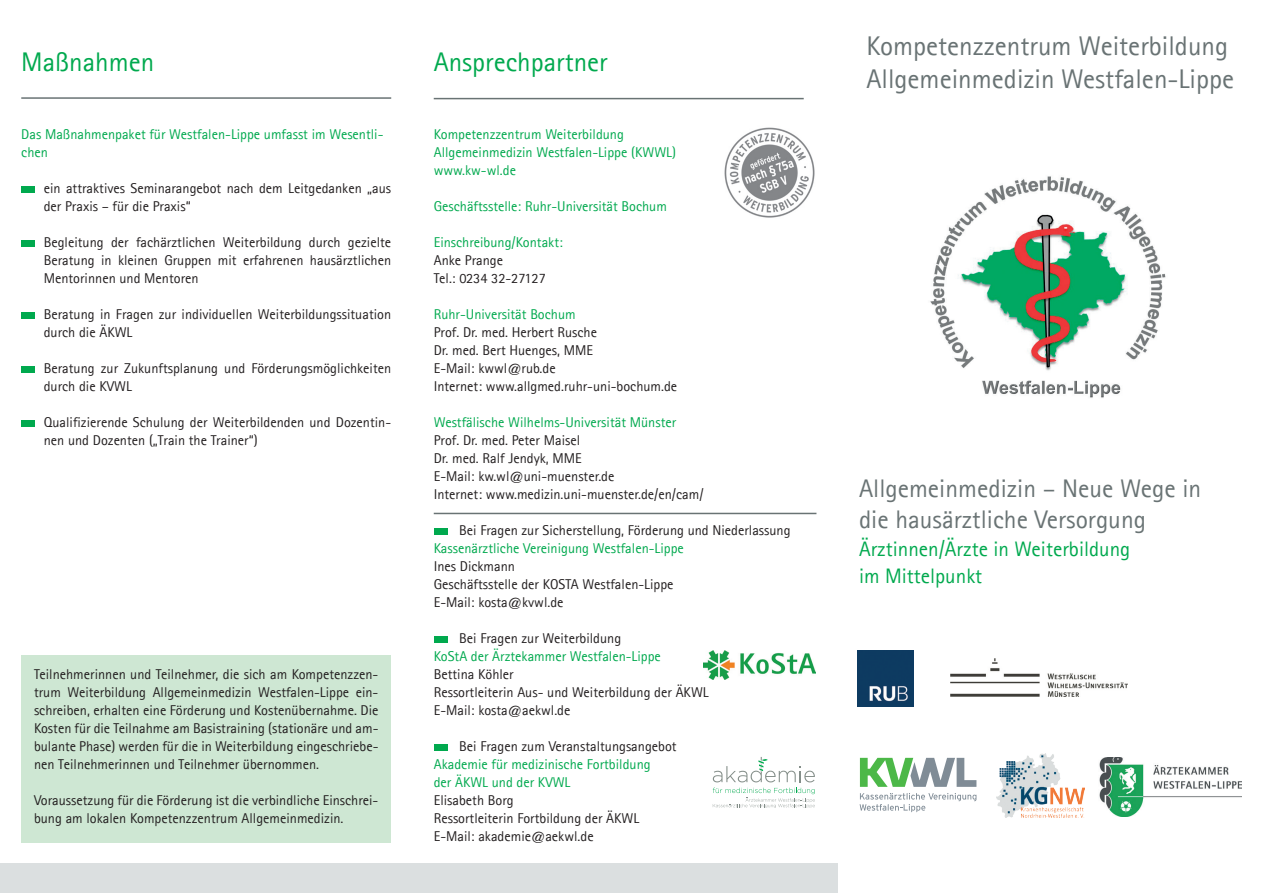
<style>
.page{position:relative;width:1263px;height:893px;background:#fff}
.page>*{position:absolute;margin:0;border:0;box-sizing:border-box;transform-origin:0 0}
.t1{font:27.15px/32.5px "Agfa Rotis Sans Serif";color:#697374}
.t2{font:27px "Agfa Rotis Sans Serif";color:#00a94e}
.t3{font:25.5px/30.6px "Agfa Rotis Sans Serif";color:#697374}
.t4{font:21px/27px "Agfa Rotis Sans Serif";color:#00a94e}
.t5{font:14.25px/18px "Agfa Rotis Sans Serif";color:#231f20}
.t6{font:14.25px/18px "Agfa Rotis Sans Serif";color:#00a94e}
</style>
<div class="page">
<hr style="left:434px;top:98px;width:370px;height:1px;background:#697374">
<div style="left:434px;top:528px;width:13px;height:7px;background:#00a94e"></div>
<div style="left:434px;top:636px;width:13px;height:7px;background:#00a94e"></div>
<div style="left:434px;top:744px;width:13px;height:7px;background:#00a94e"></div>
<img style="left:704px;top:650px;width:111px;height:30px">
<svg style="left:713px;top:788px;width:102px;height:20px"></svg>
<svg style="left:713px;top:757px;width:102px;height:25px"></svg>
<img style="left:724px;top:127px;width:91px;height:91px">
<img style="left:1099px;top:757px;width:142px;height:59px">
<svg style="left:859px;top:793px;width:117px;height:19px"></svg>
<svg style="left:860px;top:758px;width:116px;height:29px"></svg>
<img style="left:858px;top:651px;width:55px;height:55px">
<img style="left:951px;top:658px;width:176px;height:38px">
<img style="left:996px;top:754px;width:88px;height:64px">
<hr style="left:434px;top:513px;width:382px;height:1px;background:#697374">
<hr style="left:21px;top:97px;width:370px;height:2px;background:#697374">
<div style="left:21px;top:656px;width:370px;height:187px;background:#cee7d3"></div>
<div style="left:21px;top:187px;width:14px;height:6px;background:#00a94e"></div>
<div style="left:21px;top:241px;width:14px;height:6px;background:#00a94e"></div>
<div style="left:21px;top:313px;width:14px;height:6px;background:#00a94e"></div>
<div style="left:21px;top:367px;width:14px;height:6px;background:#00a94e"></div>
<div style="left:21px;top:421px;width:14px;height:6px;background:#00a94e"></div>
<div style="left:0;top:863px;width:838px;height:30px;background:#dbdfe0"></div>
<img style="left:930px;top:176px;width:236px;height:222px">
<h2 class="t2" style="left:21px;top:46px;width:135px">Maßnahmen</h2>
<p class="t6" style="left:21px;top:125px;width:364px">Das Maßnahmenpaket für Westfalen-Lippe umfasst im Wesentli&shy;chen</p>
<p class="t5" style="left:44px;top:179px;width:349px">ein attraktives Seminarangebot nach dem Leitgedanken „aus der Praxis – für die Praxis“</p>
<p class="t5" style="left:44px;top:233px;width:349px;text-align:justify">Begleitung der fachärztlichen Weiterbildung durch gezielte Beratung in kleinen Gruppen mit erfahrenen hausärztlichen Mentorinnen und Mentoren</p>
<p class="t5" style="left:44px;top:305px;width:349px">Beratung in Fragen zur individuellen Weiterbildungssituation durch die ÄKWL</p>
<p class="t5" style="left:44px;top:359px;width:349px">Beratung zur Zukunftsplanung und Förderungsmöglichkeiten durch die KVWL</p>
<p class="t5" style="left:44px;top:413px;width:349px">Qualifizierende Schulung der Weiterbildenden und Dozentin&shy;nen und Dozenten („Train the Trainer“)</p>
<p class="t5" style="left:34px;top:665px;width:346px;text-align:justify">Teilnehmerinnen und Teilnehmer, die sich am Kompetenzzen&shy;trum Weiterbildung Allgemeinmedizin Westfalen-Lippe ein&shy;schreiben, erhalten eine Förderung und Kostenübernahme. Die Kosten für die Teilnahme am Basistraining (stationäre und am&shy;bulante Phase) werden für die in Weiterbildung eingeschriebe&shy;nen Teilnehmerinnen und Teilnehmer übernommen.</p>
<p class="t5" style="left:34px;top:791px;width:346px">Voraussetzung für die Förderung ist die verbindliche Einschrei&shy;bung am lokalen Kompetenzzentrum Allgemeinmedizin.</p>
<h2 class="t2" style="left:434px;top:46px;width:175px">Ansprechpartner</h2>
<p class="t6" style="left:434px;top:125px;width:244px">Kompetenzzentrum Weiterbildung<br>Allgemeinmedizin Westfalen-Lippe (KWWL) www.kw-wl.de</p>
<p class="t6" style="left:434px;top:197px;width:235px">Geschäftsstelle: Ruhr-Universität Bochum</p>
<p class="t6" style="left:434px;top:233px;width:131px">Einschreibung/Kontakt:</p>
<p class="t5" style="left:434px;top:251px;width:114px">Anke Prange<br>Tel.: 0234 32-27127</p>
<p class="t6" style="left:434px;top:305px;width:143px">Ruhr-Universität Bochum</p>
<p class="t5" style="left:434px;top:323px;width:245px">Prof. Dr. med. Herbert Rusche<br>Dr. med. Bert Huenges, MME<br>E-Mail: kwwl@rub.de<br>Internet: www.allgmed.ruhr-uni-bochum.de</p>
<p class="t6" style="left:434px;top:413px;width:244px">Westfälische Wilhelms-Universität Münster</p>
<p class="t5" style="left:434px;top:431px;width:271px">Prof. Dr. med. Peter Maisel<br>Dr. med. Ralf Jendyk, MME<br>E-Mail: kw.wl@uni-muenster.de<br>Internet: www.medizin.uni-muenster.de/en/cam/</p>
<p class="t5" style="left:459px;top:521px;width:333px">Bei Fragen zur Sicherstellung, Förderung und Niederlassung</p>
<p class="t6" style="left:434px;top:539px;width:252px">Kassenärztliche Vereinigung Westfalen-Lippe</p>
<p class="t5" style="left:434px;top:557px;width:241px">Ines Dickmann<br>Geschäftsstelle der KOSTA Westfalen-Lippe<br>E-Mail: kosta@kvwl.de</p>
<p class="t5" style="left:459px;top:629px;width:163px">Bei Fragen zur Weiterbildung</p>
<p class="t6" style="left:434px;top:647px;width:229px">KoStA der Ärztekammer Westfalen-Lippe</p>
<p class="t5" style="left:434px;top:665px;width:276px">Bettina Köhler<br>Ressortleiterin Aus- und Weiterbildung der ÄKWL<br>E-Mail: kosta@aekwl.de</p>
<p class="t5" style="left:459px;top:737px;width:219px">Bei Fragen zum Veranstaltungsangebot</p>
<p class="t6" style="left:434px;top:755px;width:218px">Akademie für medizinische Fortbildung der ÄKWL und der KVWL</p>
<p class="t5" style="left:434px;top:791px;width:207px">Elisabeth Borg<br>Ressortleiterin Fortbildung der ÄKWL<br>E-Mail: akademie@aekwl.de</p>
<h1 class="t1" style="left:866px;top:30px;width:369px">Kompetenzzentrum Weiterbildung<br>Allgemeinmedizin Westfalen-Lippe</h1>
<h3 class="t3" style="left:859px;top:473px;width:344px">Allgemeinmedizin – Neue Wege in die hausärztliche Versorgung</h3>
<h3 class="t4" style="left:859px;top:536px;width:273px">Ärztinnen/Ärzte in Weiterbildung im Mittelpunkt</h3>
</div>
